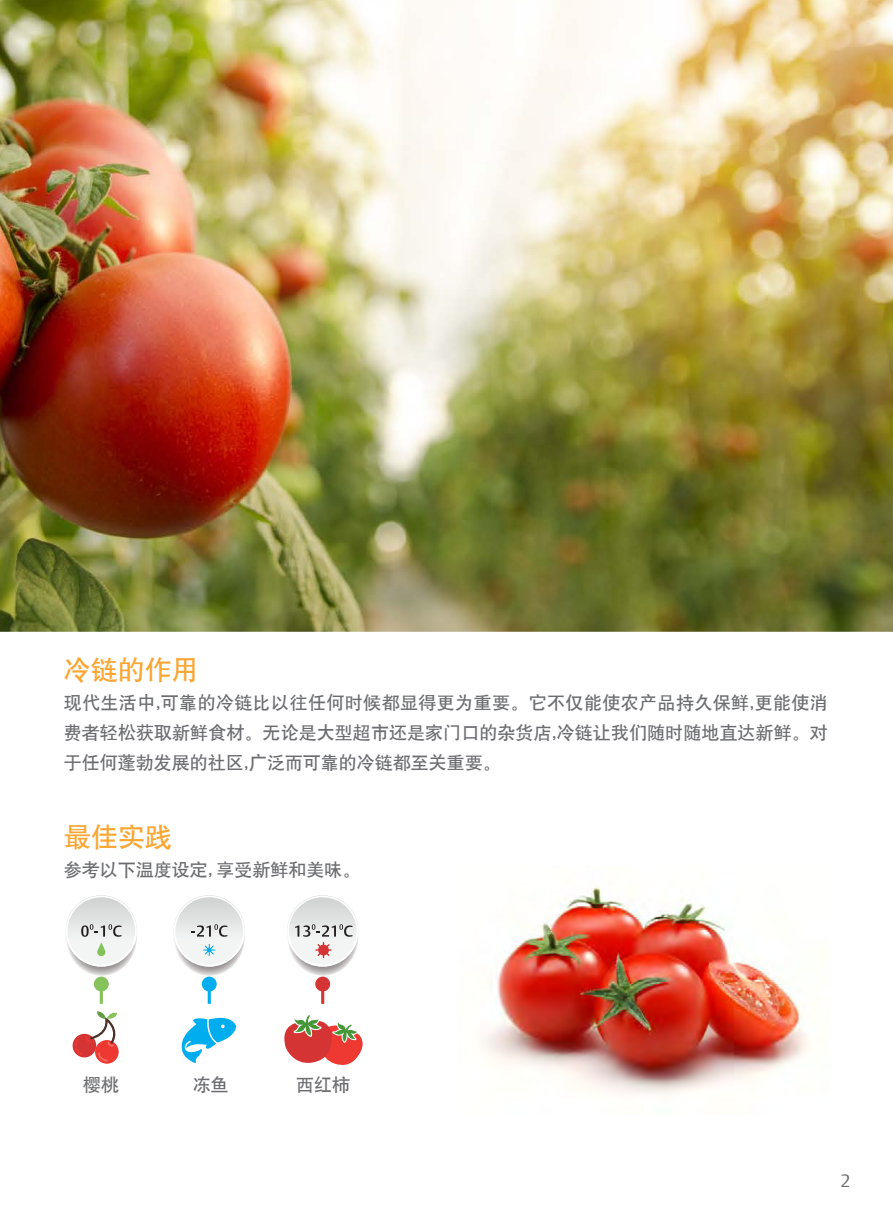
<style>
.page{position:relative;width:893px;height:1212px;background:#fff}
.page>*{position:absolute;margin:0;border:0;box-sizing:border-box;transform-origin:0 0}
.t1{font:27px "H Yb 1 gj";color:#faa633}
.t2{font:18px/30px "H Yb 1 gj";color:#6c6d70;text-align:justify}
.t3{font:18px "DTL Argo T Light";color:#6c6d70}
.s1{font-family:"DTL Argo T Light"}
</style>
<div class="page">
<img style="left:0;top:0;width:893px;height:632px">
<img style="left:482px;top:886px;width:329px;height:209px">
<svg style="left:202px;top:976px;width:15px;height:28px"></svg>
<svg style="left:94px;top:976px;width:15px;height:28px"></svg>
<svg style="left:315px;top:976px;width:15px;height:28px"></svg>
<svg style="left:173px;top:897px;width:72px;height:79px"></svg>
<svg style="left:66px;top:897px;width:71px;height:79px"></svg>
<svg style="left:287px;top:897px;width:71px;height:79px"></svg>
<svg style="left:174px;top:895px;width:71px;height:71px"></svg>
<svg style="left:66px;top:895px;width:71px;height:71px"></svg>
<svg style="left:287px;top:895px;width:71px;height:71px"></svg>
<svg style="left:181px;top:1017px;width:55px;height:46px"></svg>
<svg style="left:95px;top:1040px;width:24px;height:24px"></svg>
<div style="left:73px;top:1034px;width:23px;height:23px;background:#d53434;border-radius:50%"></div>
<svg style="left:75px;top:1011px;width:42px;height:50px"></svg>
<svg style="left:284px;top:1015px;width:79px;height:50px"></svg>
<p class="t1" style="left:64px;top:656px;width:136px">冷链的作用</p>
<p class="t2" style="left:64px;top:688px;width:766px">现代生活中<span class="s1">,</span>可靠的冷链比以往任何时候都显得更为重要。它不仅能使农产品持久保鲜<span class="s1">,</span>更能使消费者轻松获取新鲜食材。无论是大型超市还是家门口的杂货店<span class="s1">,</span>冷链让我们随时随地直达新鲜。对于任何蓬勃发展的社区<span class="s1">,</span>广泛而可靠的冷链都至关重要。</p>
<p class="t1" style="left:64px;top:823px;width:109px">最佳实践</p>
<p class="t2" style="left:64px;top:855px;width:298px">参考以下温度设定<span class="s1">,</span> 享受新鲜和美味。</p>
<p class="t2" style="left:83px;top:1069px;width:37px">樱桃</p>
<p class="t2" style="left:193px;top:1069px;width:37px">冻鱼</p>
<p class="t2" style="left:296px;top:1069px;width:55px">西红柿</p>
<p class="t3" style="left:840px;top:1169px;width:12px">2</p>
</div>
